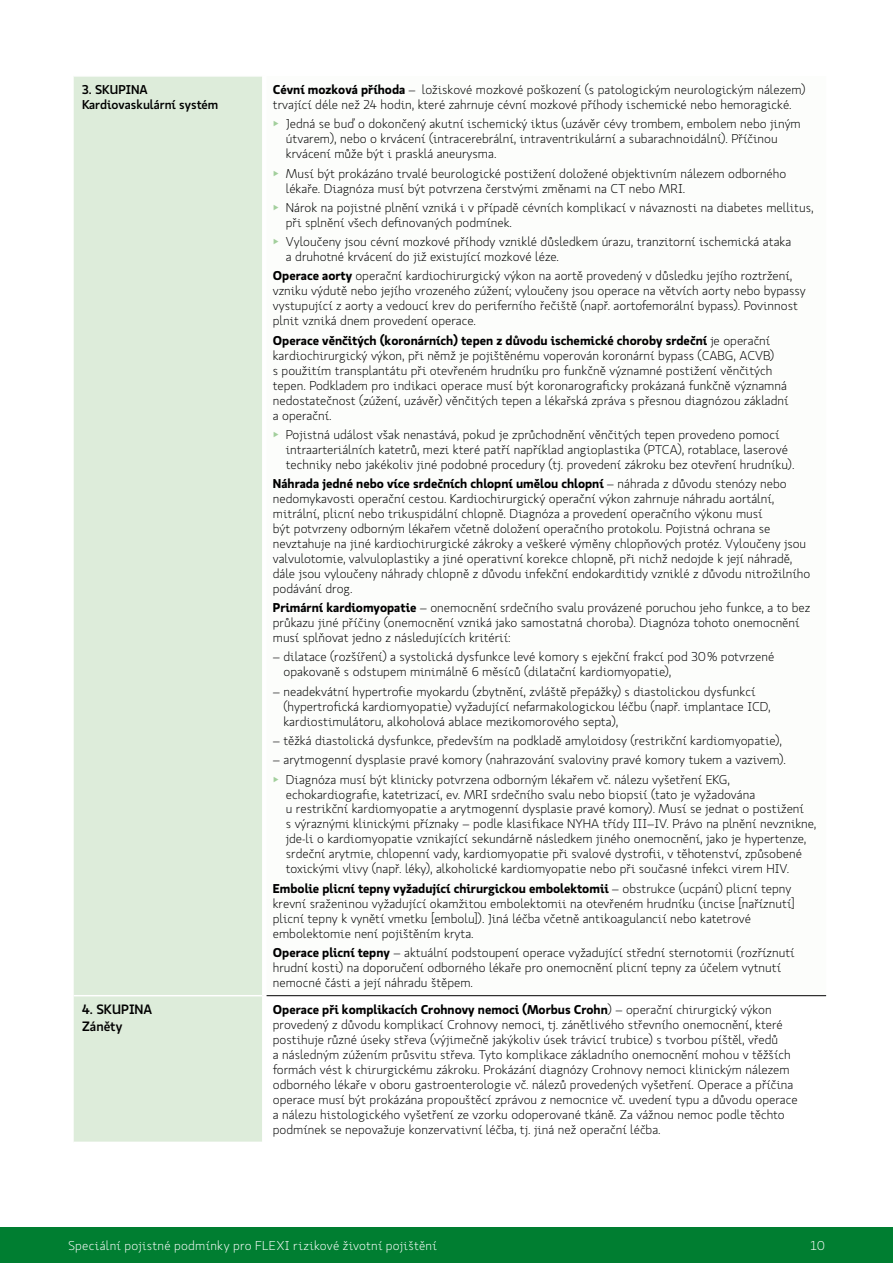
<style>
.page{position:relative;width:893px;height:1263px;background:#fff}
.page>*{position:absolute;margin:0;border:0;box-sizing:border-box;transform-origin:0 0}
.t1{font:500 13.5px/16.5px "Koop Pro";color:#000}
.t2{font:300 12.75px/15px "Koop Pro";color:#000}
.t3{font:300 12.75px "Koop Pro";letter-spacing:.02em;color:#fff}
.t4{font:500 12.75px/15px "Koop Pro";color:#000}
.s1{font-weight:700}
.s2{color:#a2cf9c}
</style>
<div class="page">
<div style="left:0;top:1227px;width:893px;height:36px;background:#007e31"></div>
<div style="left:74px;top:77px;width:188px;height:1064px;background:#ddecda"></div>
<div style="left:264px;top:76px;width:564px;height:920px;background:#fcfdfb"></div>
<hr style="left:74px;top:995px;width:188px;height:1px;background:#fff">
<div style="left:262px;top:75px;width:5px;height:921px;background:#fff"></div>
<div style="left:826px;top:76px;width:5px;height:920px;background:#fff"></div>
<hr style="left:267px;top:995px;width:559px;height:1px;background:#000">
<p class="t4" style="left:82px;top:82px;width:138px">3. SKUPINA<br>Kardiovaskulární systém</p>
<p class="t2" style="left:273px;top:82px;width:534px"><span class="s1">Cévní mozková příhoda</span> – ložiskové mozkové poškození (s patologickým neurologickým nálezem) trvající déle než 24 hodin, které zahrnuje cévní mozkové příhody ischemické nebo hemoragické.</p>
<p class="t2" style="left:286px;top:116px;width:516px;text-indent:-13px"><span class="s2">▶</span> Jedná se buď o dokončený akutní ischemický iktus (uzávěr cévy trombem, embolem nebo jiným útvarem), nebo o krvácení (intracerebrální, intraventrikulární a subarachnoidální). Příčinou krvácení může být i prasklá aneurysma.</p>
<p class="t2" style="left:286px;top:165px;width:502px;text-indent:-13px"><span class="s2">▶</span> Musí být prokázáno trvalé beurologické postižení doložené objektivním nálezem odborného lékaře. Diagnóza musí být potvrzena čerstvými změnami na CT nebo MRI.</p>
<p class="t2" style="left:286px;top:200px;width:529px;text-indent:-13px"><span class="s2">▶</span> Nárok na pojistné plnění vzniká i v případě cévních komplikací v návaznosti na diabetes mellitus, při splnění všech definovaných podmínek.</p>
<p class="t2" style="left:286px;top:234px;width:507px;text-indent:-13px"><span class="s2">▶</span> Vyloučeny jsou cévní mozkové příhody vzniklé důsledkem úrazu, tranzitorní ischemická ataka a druhotné krvácení do již existující mozkové léze.</p>
<p class="t2" style="left:273px;top:268px;width:534px"><span class="s1">Operace aorty</span> operační kardiochirurgický výkon na aortě provedený v důsledku jejího roztržení, vzniku výdutě nebo jejího vrozeného zúžení; vyloučeny jsou operace na větvích aorty nebo bypassy vystupující z aorty a vedoucí krev do periferního řečiště (např. aortofemorální bypass). Povinnost plnit vzniká dnem provedení operace.</p>
<p class="t2" style="left:273px;top:332px;width:517px"><span class="s1">Operace věnčitých (koronárních) tepen z důvodu ischemické choroby srdeční</span> je operační kardiochirurgický výkon, při němž je pojištěnému voperován koronární bypass (CABG, ACVB)<br>s použitím transplantátu při otevřeném hrudníku pro funkčně významné postižení věnčitých tepen. Podkladem pro indikaci operace musí být koronarograficky prokázaná funkčně významná nedostatečnost (zúžení, uzávěr) věnčitých tepen a lékařská zpráva s přesnou diagnózou základní a operační.</p>
<p class="t2" style="left:286px;top:427px;width:510px;text-indent:-13px"><span class="s2">▶</span> Pojistná událost však nenastává, pokud je zprůchodnění věnčitých tepen provedeno pomocí intraarteriálních katetrů, mezi které patří například angioplastika (PTCA), rotablace, laserové techniky nebo jakékoliv jiné podobné procedury (tj. provedení zákroku bez otevření hrudníku).</p>
<p class="t2" style="left:273px;top:476px;width:539px"><span class="s1">Náhrada jedné nebo více srdečních chlopní umělou chlopní</span> – náhrada z důvodu stenózy nebo nedomykavosti operační cestou. Kardiochirurgický operační výkon zahrnuje náhradu aortální, mitrální, plicní nebo trikuspidální chlopně. Diagnóza a provedení operačního výkonu musí<br>být potvrzeny odborným lékařem včetně doložení operačního protokolu. Pojistná ochrana se nevztahuje na jiné kardiochirurgické zákroky a veškeré výměny chlopňových protéz. Vyloučeny jsou valvulotomie, valvuloplastiky a jiné operativní korekce chlopně, při nichž nedojde k její náhradě, dále jsou vyloučeny náhrady chlopně z důvodu infekční endokarditidy vzniklé z důvodu nitrožilního podávání drog.</p>
<p class="t2" style="left:273px;top:600px;width:539px"><span class="s1">Primární kardiomyopatie</span> – onemocnění srdečního svalu provázené poruchou jeho funkce, a to bez průkazu jiné příčiny (onemocnění vzniká jako samostatná choroba). Diagnóza tohoto onemocnění musí splňovat jedno z následujících kritérií:</p>
<p class="t2" style="left:283px;top:649px;width:492px;text-indent:-11px">– dilatace (rozšíření) a systolická dysfunkce levé komory s ejekční frakcí pod 30% potvrzené opakovaně s odstupem minimálně 6 měsíců (dilatační kardiomyopatie),</p>
<p class="t2" style="left:283px;top:684px;width:489px;text-indent:-11px">– neadekvátní hypertrofie myokardu (zbytnění, zvláště přepážky) s diastolickou dysfunkcí (hypertrofická kardiomyopatie) vyžadující nefarmakologickou léčbu (např. implantace ICD, kardiostimulátoru, alkoholová ablace mezikomorového septa),</p>
<p class="t2" style="left:273px;top:733px;width:511px">– těžká diastolická dysfunkce, především na podkladě amyloidosy (restrikční kardiomyopatie),</p>
<p class="t2" style="left:273px;top:750px;width:515px;line-height:19.2px">– arytmogenní dysplasie pravé komory (nahrazování svaloviny pravé komory tukem a vazivem). <span class="s2">▶</span> Diagnóza musí být klinicky potvrzena odborným lékařem vč. nálezu vyšetření EKG,</p>
<p class="t2" style="left:286px;top:786px;width:532px">echokardiografie, katetrizací, ev. MRI srdečního svalu nebo biopsií (tato je vyžadována<br>u restrikční kardiomyopatie a arytmogenní dysplasie pravé komory). Musí se jednat o postižení<br>s výraznými klinickými příznaky – podle klasifikace NYHA třídy III–IV. Právo na plnění nevznikne, jde-li o kardiomyopatie vznikající sekundárně následkem jiného onemocnění, jako je hypertenze, srdeční arytmie, chlopenní vady, kardiomyopatie při svalové dystrofii, v těhotenství, způsobené toxickými vlivy (např. léky), alkoholické kardiomyopatie nebo při současné infekci virem HIV.</p>
<p class="t2" style="left:273px;top:880px;width:523px"><span class="s1">Embolie plicní tepny vyžadující chirurgickou embolektomii</span> – obstrukce (ucpání) plicní tepny krevní sraženinou vyžadující okamžitou embolektomii na otevřeném hrudníku (incise [naříznutí] plicní tepny k vynětí vmetku [embolu]). Jiná léčba včetně antikoagulancií nebo katetrové embolektomie není pojištěním kryta.</p>
<p class="t2" style="left:273px;top:945px;width:523px"><span class="s1">Operace plicní tepny</span> – aktuální podstoupení operace vyžadující střední sternotomii (rozříznutí hrudní kosti) na doporučení odborného lékaře pro onemocnění plicní tepny za účelem vytnutí nemocné části a její náhradu štěpem.</p>
<p class="t1" style="left:82px;top:1001px;width:72px">4. SKUPINA<br>Záněty</p>
<p class="t2" style="left:273px;top:1002px;width:526px"><span class="s1">Operace při komplikacích Crohnovy nemoci (Morbus Crohn</span>) – operační chirurgický výkon provedený z důvodu komplikací Crohnovy nemoci, tj. zánětlivého střevního onemocnění, které postihuje různé úseky střeva (výjimečně jakýkoliv úsek trávicí trubice) s tvorbou píštěl, vředů<br>a následným zúžením průsvitu střeva. Tyto komplikace základního onemocnění mohou v těžších formách vést k chirurgickému zákroku. Prokázání diagnózy Crohnovy nemoci klinickým nálezem odborného lékaře v oboru gastroenterologie vč. nálezů provedených vyšetření. Operace a příčina operace musí být prokázána propouštěcí zprávou z nemocnice vč. uvedení typu a důvodu operace a nálezu histologického vyšetření ze vzorku odoperované tkáně. Za vážnou nemoc podle těchto podmínek se nepovažuje konzervativní léčba, tj. jiná než operační léčba.</p>
<p class="t3" style="left:68px;top:1237px;width:370px">Speciální pojistné podmínky pro FLEXI rizikové životní pojištění</p>
<p class="t3" style="left:810px;top:1237px;width:16px">10</p>
</div>
